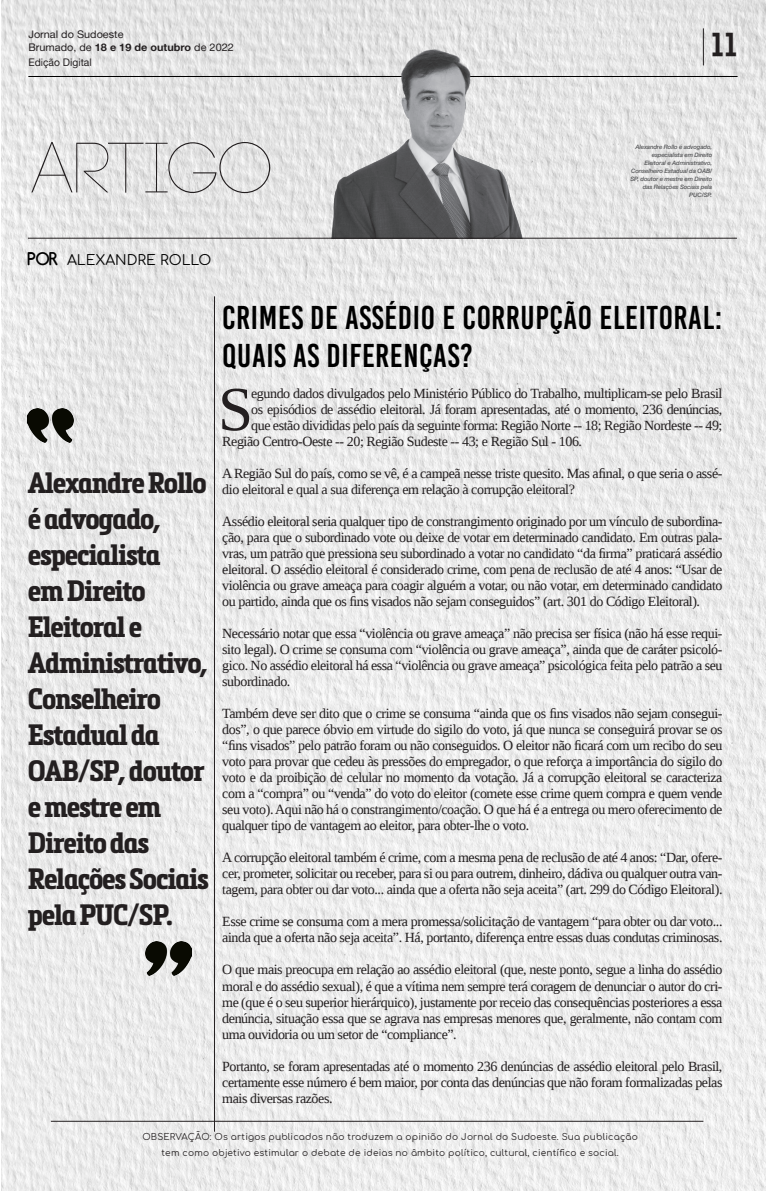
<style>
.page{position:relative;width:766px;height:1191px;background:#fff}
.page>*{position:absolute;margin:0;border:0;box-sizing:border-box;transform-origin:0 0}
.t1{font:300 71px "Code";color:#231f20}
.t2{font:62.9px "Liberation Serif";color:#231f20}
.t3{font:33px/38px "Bebas Kai";letter-spacing:.02em;color:#000}
.t4{font:700 29px/36px "Metronic Slab Narrow W01";letter-spacing:-.04em;color:#231f20}
.t5{font:700 24px "Gobold";color:#231f20}
.t6{font:14px/16px "Liberation Serif";letter-spacing:-.03em;color:#231f20;text-align:justify}
.t7{font:14px "Comfortaa";color:#000}
.t8{font:10.5px "Alte Haas Grotesk";color:#231f20;scale:1.04 1}
.t9{font:10.5px "Alte Haas Grotesk";color:#231f20}
.t10{font:9px/16px "Comfortaa";letter-spacing:.02em;color:#231f20;text-align:center}
.t11{font:italic 500 6px/8px "Helvetica Neue";letter-spacing:-.02em;color:#57585a;text-align:right}
.s1{font-family:"Alte Haas Grotesk Bold"}
.s2{font-weight:700;font-size:18px}
</style>
<div class="page">
<img style="left:1px;top:0;width:764px;height:1191px">
<hr style="left:28px;top:76px;width:709px;height:1px;background:#000">
<hr style="left:702px;top:28px;width:1px;height:37px;background:#231f20">
<hr style="left:51px;top:1120px;width:652px;height:1px;background:#231f20">
<img style="left:28px;top:408px;width:45px;height:34px">
<img style="left:146px;top:941px;width:45px;height:34px">
<hr style="left:214px;top:296px;width:1px;height:835px;background:#231f20">
<img style="left:299px;top:40px;width:265px;height:198px">
<hr style="left:28px;top:238px;width:708px;height:1px;background:#231f20">
<p class="t8" style="left:28px;top:28px;width:93px">Jornal do Sudoeste</p>
<p class="t9" style="left:28px;top:56px;width:65px">Edição Digital</p>
<p class="t8" style="left:28px;top:41px;width:199px">Brumado, de <span class="s1">18 e 19 de outubro</span> de 2022</p>
<h3 class="t5" style="left:711px;top:29px;width:28px">11</h3>
<h1 class="t1" style="left:31px;top:133px;width:242px">ARTIGO</h1>
<p class="t7" style="left:28px;top:247px;width:185px"><span class="s2">POR</span> ALEXANDRE ROLLO</p>
<p class="t11" style="left:630px;top:143px;width:83px">Alexandre Rollo é advogado, especialista em Direito<br>Eleitoral e Administrativo,<br>Conselheiro Estadual da OAB/<br>SP, doutor e mestre em Direito das Relações Sociais pela<br>PUC/SP.</p>
<h3 class="t4" style="left:28px;top:465px;width:182px">Alexandre Rollo é advogado, especialista<br>em Direito<br>Eleitoral e<br>Administrativo,<br>Conselheiro<br>Estadual da<br>OAB/SP, doutor e mestre em<br>Direito das<br>Relações Sociais pela PUC/SP.</h3>
<h3 class="t3" style="left:222px;top:298px;width:501px">CRIMES DE ASSÉDIO E CORRUPÇÃO ELEITORAL:<br>QUAIS AS DIFERENÇAS?</h3>
<h2 class="t2" style="left:218px;top:368px;width:36px">S</h2>
<p class="t6" style="left:251px;top:385px;width:472px">egundo dados divulgados pelo Ministério Público do Trabalho, multiplicam-se pelo Brasil</p>
<p class="t6" style="left:251px;top:401px;width:472px">os episódios de assédio eleitoral. Já foram apresentadas, até o momento, 236 denúncias,</p>
<p class="t6" style="left:251px;top:417px;width:472px">que estão divididas pelo país da seguinte forma: Região Norte -- 18; Região Nordeste -- 49;</p>
<p class="t6" style="left:222px;top:433px;width:361px">Região Centro-Oeste -- 20; Região Sudeste -- 43; e Região Sul - 106.</p>
<p class="t6" style="left:222px;top:465px;width:501px">A Região Sul do país, como se vê, é a campeã nesse triste quesito. Mas afinal, o que seria o assé&shy;dio eleitoral e qual a sua diferença em relação à corrupção eleitoral?</p>
<p class="t6" style="left:222px;top:513px;width:501px">Assédio eleitoral seria qualquer tipo de constrangimento originado por um vínculo de subordina&shy;ção, para que o subordinado vote ou deixe de votar em determinado candidato. Em outras pala&shy;vras, um patrão que pressiona seu subordinado a votar no candidato “da firma” praticará assédio eleitoral. O assédio eleitoral é considerado crime, com pena de reclusão de até 4 anos: “Usar de violência ou grave ameaça para coagir alguém a votar, ou não votar, em determinado candidato ou partido, ainda que os fins visados não sejam conseguidos” (art. 301 do Código Eleitoral).</p>
<p class="t6" style="left:222px;top:625px;width:501px">Necessário notar que essa “violência ou grave ameaça” não precisa ser física (não há esse requi&shy;sito legal). O crime se consuma com “violência ou grave ameaça”, ainda que de caráter psicoló&shy;gico. No assédio eleitoral há essa “violência ou grave ameaça” psicológica feita pelo patrão a seu subordinado.</p>
<p class="t6" style="left:222px;top:705px;width:501px">Também deve ser dito que o crime se consuma “ainda que os fins visados não sejam consegui&shy;dos”, o que parece óbvio em virtude do sigilo do voto, já que nunca se conseguirá provar se os “fins visados” pelo patrão foram ou não conseguidos. O eleitor não ficará com um recibo do seu voto para provar que cedeu às pressões do empregador, o que reforça a importância do sigilo do voto e da proibição de celular no momento da votação. Já a corrupção eleitoral se caracteriza com a “compra” ou “venda” do voto do eleitor (comete esse crime quem compra e quem vende seu voto). Aqui não há o constrangimento/coação. O que há é a entrega ou mero oferecimento de qualquer tipo de vantagem ao eleitor, para obter-lhe o voto.</p>
<p class="t6" style="left:222px;top:849px;width:501px">A corrupção eleitoral também é crime, com a mesma pena de reclusão de até 4 anos: “Dar, ofere&shy;cer, prometer, solicitar ou receber, para si ou para outrem, dinheiro, dádiva ou qualquer outra van&shy;tagem, para obter ou dar voto... ainda que a oferta não seja aceita” (art. 299 do Código Eleitoral).</p>
<p class="t6" style="left:222px;top:913px;width:501px">Esse crime se consuma com a mera promessa/solicitação de vantagem “para obter ou dar voto... ainda que a oferta não seja aceita”. Há, portanto, diferença entre essas duas condutas criminosas.</p>
<p class="t6" style="left:222px;top:961px;width:501px">O que mais preocupa em relação ao assédio eleitoral (que, neste ponto, segue a linha do assédio moral e do assédio sexual), é que a vítima nem sempre terá coragem de denunciar o autor do cri&shy;me (que é o seu superior hierárquico), justamente por receio das consequências posteriores a essa denúncia, situação essa que se agrava nas empresas menores que, geralmente, não contam com uma ouvidoria ou um setor de “compliance”.</p>
<p class="t6" style="left:222px;top:1057px;width:501px">Portanto, se foram apresentadas até o momento 236 denúncias de assédio eleitoral pelo Brasil, certamente esse número é bem maior, por conta das denúncias que não foram formalizadas pelas mais diversas razões.</p>
<p class="t10" style="left:142px;top:1127px;width:497px">OBSERVAÇÃO: Os artigos publicados não traduzem a opinião do Jornal do Sudoeste. Sua publicação tem como objetivo estimular o debate de ideias no âmbito político, cultural, científico e social.</p>
</div>
